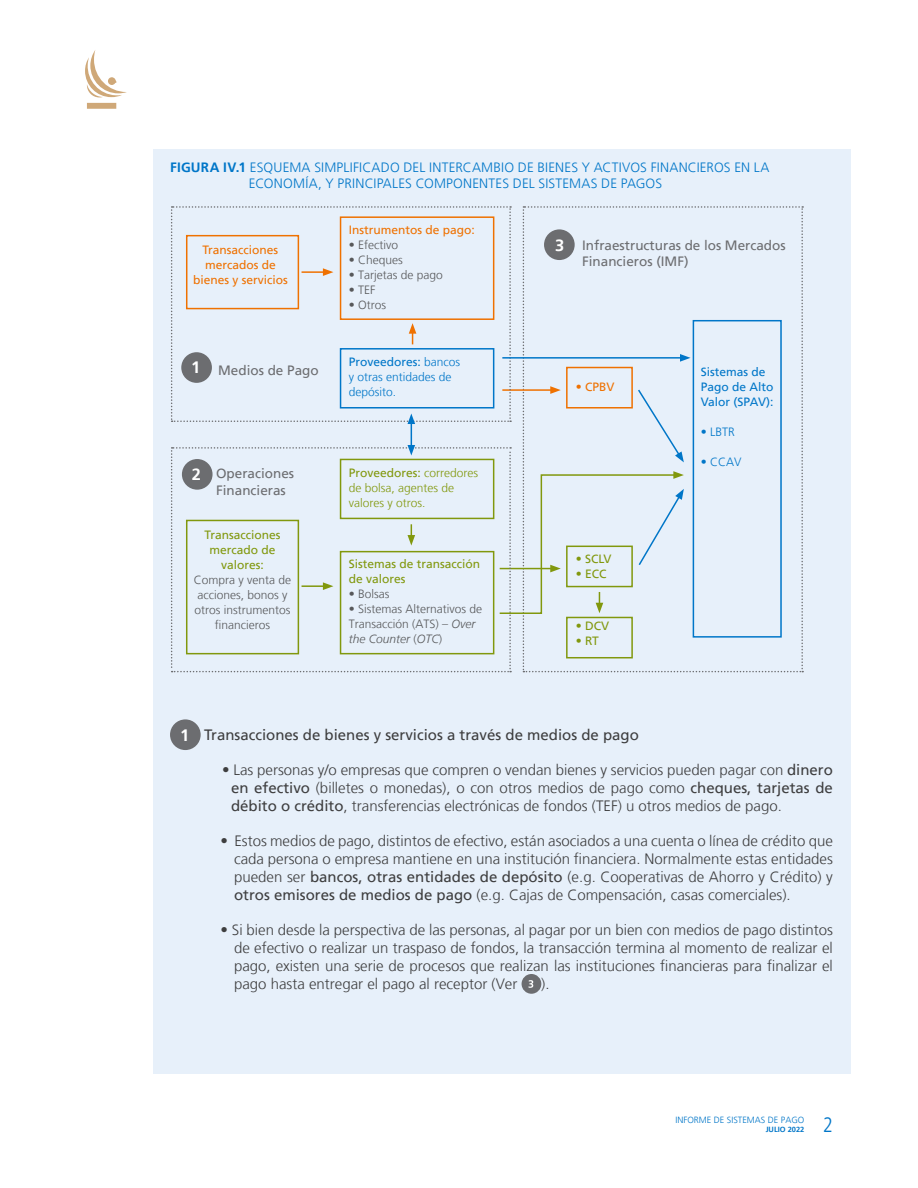
<style>
.page{position:relative;width:918px;height:1188px;background:#fff}
.page>*{position:absolute;margin:0;border:0;box-sizing:border-box;transform-origin:0 0}
.t1{font:300 condensed 21px "Frutiger LT";color:#0076c8}
.t2{font:700 16.5px "Frutiger LT";color:#fff}
.Texto_general{font:300 15px/18px "Frutiger LT";color:#3e3e3f;text-align:justify}
.Texto_general-2{font:15px "Frutiger LT";color:#3e3e3f}
.t3{font:300 13.5px "Frutiger LT";letter-spacing:.015em;color:#0076c8}
.t4{font:13.5px/16.5px "Frutiger LT";color:#6c6d70}
.Texto_general-3{font:300 12px/15px "Frutiger LT";color:#57585a;text-align:center}
.Texto_general-4{font:12px/15px "Frutiger LT";color:#81980d;text-align:center}
.Texto_general-5{font:12px/15px "Frutiger LT";color:#ef7100;text-align:center}
.Texto_general-6{font:300 12px/15px "Frutiger LT";color:#0076c8}
.Texto_general-7{font:300 12px/15px "Frutiger LT";color:#81980d}
.Texto_general-8{font:12px/15px "Frutiger LT";color:#0076c8}
.t5{font:300 9px "Frutiger LT";color:#0076c8}
.t6{font:700 7.5px "Frutiger LT";color:#0076c8}
.s1{font-weight:700}
.s2{font-weight:400}
.s3{font-weight:300}
.s4{font-style:italic}
</style>
<div class="page">
<svg style="left:85px;top:50px;width:42px;height:59px"></svg>
<div style="left:153px;top:149px;width:697px;height:925px;background:#e7f0fa"></div>
<div style="left:522px;top:974px;width:19px;height:20px;background:#6c6d70;border-radius:50%"></div>
<svg style="left:529px;top:980px;width:4px;height:8px"></svg>
<div style="left:170px;top:719px;width:31px;height:31px;background:#6c6d70;border-radius:50%"></div>
<svg style="left:171px;top:206px;width:632px;height:466px"></svg>
<p class="t3" style="left:170px;top:159px;width:601px"><span class="s1">FIGURA IV.1</span> ESQUEMA SIMPLIFICADO DEL INTERCAMBIO DE BIENES Y ACTIVOS FINANCIEROS EN LA</p>
<p class="t3" style="left:249px;top:176px;width:415px">ECONOMÍA, Y PRINCIPALES COMPONENTES DEL SISTEMAS DE PAGOS</p>
<p class="Texto_general-5" style="left:193px;top:242px;width:96px">Transacciones mercados de bienes y servicios</p>
<p class="Texto_general-5" style="left:349px;top:223px;width:128px">Instrumentos de pago:</p>
<p class="Texto_general-3" style="left:349px;top:238px;width:51px">• Efectivo</p>
<p class="Texto_general-3" style="left:349px;top:253px;width:56px">• Cheques</p>
<p class="Texto_general-3" style="left:349px;top:268px;width:96px">• Tarjetas de pago</p>
<p class="Texto_general-3" style="left:349px;top:283px;width:28px">• TEF</p>
<p class="Texto_general-3" style="left:349px;top:298px;width:39px">• Otros</p>
<p class="t2" style="left:555px;top:235px;width:11px">3</p>
<p class="t4" style="left:582px;top:237px;width:205px">Infraestructuras de los Mercados<br>Financieros (IMF)</p>
<p class="t2" style="left:191px;top:358px;width:11px">1</p>
<p class="t4" style="left:218px;top:362px;width:102px">Medios de Pago</p>
<p class="t2" style="left:192px;top:465px;width:11px">2</p>
<p class="t4" style="left:216px;top:465px;width:80px">Operaciones<br>Financieras</p>
<p class="Texto_general-6" style="left:349px;top:355px;width:113px"><span class="s2">Proveedores:</span> bancos y otras entidades de depósito.</p>
<p class="Texto_general-7" style="left:349px;top:466px;width:131px"><span class="s2">Proveedores:</span> corredores de bolsa, agentes de valores y otros.</p>
<p class="Texto_general-5" style="left:576px;top:379px;width:40px"><span class="s3">•</span> CPBV</p>
<p class="Texto_general-8" style="left:701px;top:365px;width:74px">Sistemas de<br>Pago de Alto<br>Valor (SPAV):</p>
<p class="Texto_general-6" style="left:701px;top:425px;width:36px">• LBTR</p>
<p class="Texto_general-6" style="left:701px;top:455px;width:42px">• CCAV</p>
<p class="Texto_general-4" style="left:205px;top:527px;width:77px">Transacciones mercado de valores:</p>
<p class="Texto_general-3" style="left:194px;top:572px;width:99px">Compra y venta de acciones, bonos y otros instrumentos financieros</p>
<p class="Texto_general-4" style="left:349px;top:556px;width:133px;text-align:left">Sistemas de transacción de valores</p>
<p class="Texto_general-3" style="left:349px;top:586px;width:42px">• Bolsas</p>
<p class="Texto_general-3" style="left:349px;top:601px;width:135px;text-align:left">• Sistemas Alternativos de<br>Transacción (ATS) – <span class="s4">Over the Counter</span> (<span class="s4">OTC</span>)</p>
<p class="Texto_general-4" style="left:576px;top:551px;width:37px"><span class="s3">•</span> SCLV</p>
<p class="Texto_general-4" style="left:576px;top:566px;width:32px"><span class="s3">•</span> ECC</p>
<p class="Texto_general-4" style="left:576px;top:618px;width:35px"><span class="s3">•</span> DCV</p>
<p class="Texto_general-4" style="left:576px;top:633px;width:25px"><span class="s3">•</span> RT</p>
<p class="t2" style="left:180px;top:725px;width:11px">1</p>
<p class="Texto_general-2" style="left:204px;top:726px;width:436px">Transacciones de bienes y servicios a través de medios de pago</p>
<p class="Texto_general" style="left:231px;top:761px;width:603px;text-indent:-9px">• Las personas y/o empresas que compren o vendan bienes y servicios pueden pagar con <span class="s2">dinero en efectivo</span> (billetes o monedas), o con otros medios de pago como <span class="s2">cheques, tarjetas de débito o crédito</span>, transferencias electrónicas de fondos (TEF) u otros medios de pago.</p>
<p class="Texto_general" style="left:234px;top:832px;width:600px;text-indent:-14px">• Estos medios de pago, distintos de efectivo, están asociados a una cuenta o línea de crédito que cada persona o empresa mantiene en una institución financiera. Normalmente estas entidades pueden ser <span class="s2">bancos, otras entidades de depósito</span> (e.g. Cooperativas de Ahorro y Crédito) y <span class="s2">otros emisores de medios de pago</span> (e.g. Cajas de Compensación, casas comerciales).</p>
<p class="Texto_general" style="left:234px;top:921px;width:600px;text-indent:-14px">• Si bien desde la perspectiva de las personas, al pagar por un bien con medios de pago distintos de efectivo o realizar un traspaso de fondos, la transacción termina al momento de realizar el pago, existen una serie de procesos que realizan las instituciones financieras para finalizar el pago hasta entregar el pago al receptor (Ver</p>
<p class="Texto_general" style="left:541px;top:975px;width:10px">).</p>
<p class="t5" style="left:675px;top:1115px;width:131px">INFORME DE SISTEMAS DE PAGO</p>
<p class="t6" style="left:766px;top:1125px;width:40px">JULIO 2022</p>
<h1 class="t1" style="left:823px;top:1113px;width:12px">2</h1>
</div>
